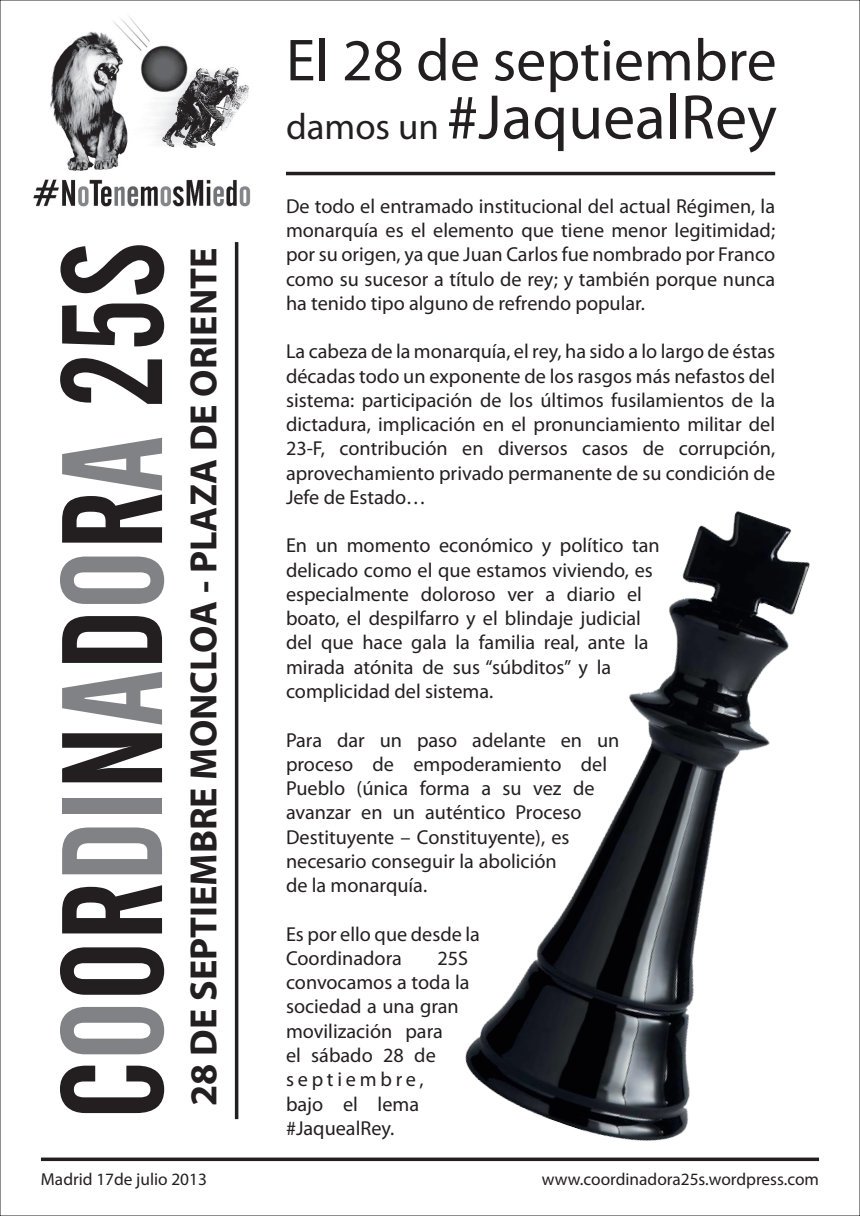
<style>
.page{position:relative;width:860px;height:1216px;background:#fff}
.page>*{position:absolute;margin:0;border:0;box-sizing:border-box;transform-origin:0 0}
.t1{font:141.4px "Alternate Gothic No 2 BT";color:#231f20}
.t2{font:63.52px "Myriad Pro";color:#231f20}
.t3{font:59.68px "Myriad Pro";color:#231f20}
.t4{font:700 38.15px "Myriad Pro";color:#231f20}
.t5{font:20.12px/24.3px "Myriad Pro";color:#231f20}
.t6{font:17.32px "Myriad Pro";color:#231f20}
.s1{color:#808285}
.s2{font-size:36.93px}
</style>
<div class="page">
<img style="left:33px;top:16px;width:218px;height:191px">
<hr style="left:41px;top:1157px;width:777px;height:3px;background:#231f20">
<hr style="left:235px;top:242px;width:3px;height:877px;background:#231f20">
<hr style="left:286px;top:172px;width:489px;height:3px;background:#231f20">
<img style="left:389px;top:511px;width:431px;height:651px">
<h1 class="t1" style="left:34px;top:1119px;width:878px;rotate:-90deg">C<span class="s1">O</span>OR<span class="s1">DI</span>N<span class="s1">A</span>D<span class="s1">O</span>R<span class="s1">A</span> 25S</h1>
<h3 class="t4" style="left:179px;top:1105px;width:859px;rotate:-90deg">28 DE SEPTIEMBRE MONCLOA - PLAZA DE ORIENTE</h3>
<h3 class="t3" style="left:286px;top:23px;width:492px">El 28 de septiembre</h3>
<h2 class="t2" style="left:286px;top:78px;width:492px"><span class="s2">damos un</span> #JaquealRey</h2>
<p class="t5" style="left:286px;top:193px;width:490px;text-align:justify">De todo el entramado institucional del actual Régimen, la monarquía es el elemento que tiene menor legitimidad; por su origen, ya que Juan Carlos fue nombrado por Franco como su sucesor a título de rey; y también porque nunca ha tenido tipo alguno de refrendo popular.</p>
<p class="t5" style="left:286px;top:339px;width:490px;text-align:justify">La cabeza de la monarquía, el rey, ha sido a lo largo de éstas décadas todo un exponente de los rasgos más nefastos del sistema: participación de los últimos fusilamientos de la dictadura, implicación en el pronunciamiento militar del 23-F, contribución en diversos casos de corrupción, aprovechamiento privado permanente de su condición de Jefe de Estado…</p>
<p class="t5" style="left:286px;top:533px;width:375px">En un momento económico y político tan delicado como el que estamos viviendo, es especialmente doloroso ver a diario el boato, el despilfarro y el blindaje judicial del que hace gala la familia real, ante la mirada atónita de sus “súbditos” y la complicidad del sistema.</p>
<p class="t5" style="left:286px;top:727px;width:335px">Para dar un paso adelante en un proceso de empoderamiento del<br>Pueblo (única forma a su vez de avanzar en un auténtico Proceso<br>Destituyente – Constituyente), es necesario conseguir la abolición<br>de la monarquía.</p>
<p class="t5" style="left:286px;top:921px;width:195px">Es por ello que desde la<br>Coordinadora</p>
<p class="t5" style="left:286px;top:945px;width:185px;text-indent:151px">25S convocamos a toda la sociedad a una gran movilización para<br>el sábado 28 de septiembre,<br>bajo el lema #JaquealRey.</p>
<p class="t6" style="left:41px;top:1167px;width:167px">Madrid 17de julio 2013</p>
<p class="t6" style="left:542px;top:1167px;width:278px">www.coordinadora25s.wordpress.com</p>
</div>
